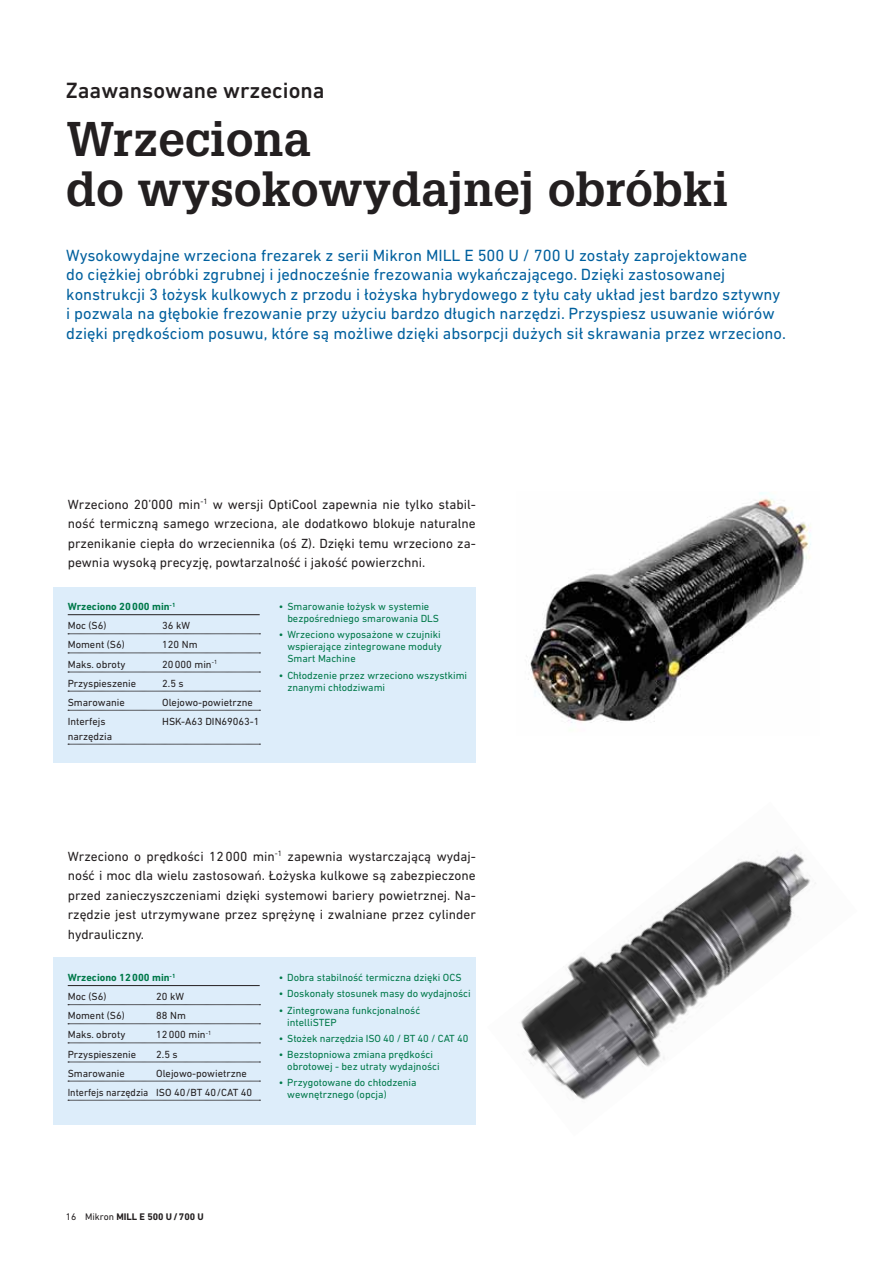
<style>
.page{position:relative;width:893px;height:1263px;background:#fff}
.page>*{position:absolute;margin:0;border:0;box-sizing:border-box;transform-origin:0 0}
.t1{font:700 47.55px/49.7px "Glypha LT Pro";letter-spacing:.005em;color:#231f20}
.t2{font:500 22.5px "DIN Next W1 G";color:#231f20}
.t3{font:16.5px/19.5px "DIN Next W1 G";color:#00609e}
.t4{font:13.5px/19.5px "DIN Next W1 G";color:#231f20;text-align:justify}
.t5{font:10.5px/12px "DIN Next W1 G";color:#00794a}
.t6{font:10.5px/19px "DIN Next W1 G";color:#231f20}
.t7{font:700 10.5px/19px "DIN Next W1 G";color:#00794a}
.t8{font:700 9.75px "DIN Next W1 G";color:#231f20}
.s1{font-weight:400;color:#231f20}
.s2{font-weight:400}
</style>
<div class="page">
<div style="left:53px;top:587px;width:423px;height:176px;background:#ddedfa"></div>
<div style="left:53px;top:957px;width:423px;height:168px;background:#ddedfa"></div>
<img style="left:528px;top:492px;width:283px;height:231px">
<img style="left:521px;top:850px;width:295px;height:250px">
<hr style="left:68px;top:614px;width:192px;height:1px;background:#231f20">
<svg style="left:68px;top:634px;width:192px;height:1px"></svg>
<svg style="left:68px;top:653px;width:192px;height:1px"></svg>
<svg style="left:68px;top:672px;width:192px;height:1px"></svg>
<svg style="left:68px;top:691px;width:192px;height:1px"></svg>
<svg style="left:68px;top:710px;width:192px;height:1px"></svg>
<svg style="left:68px;top:744px;width:192px;height:1px"></svg>
<hr style="left:68px;top:985px;width:192px;height:1px;background:#231f20">
<svg style="left:68px;top:1004px;width:192px;height:1px"></svg>
<svg style="left:68px;top:1024px;width:192px;height:1px"></svg>
<svg style="left:68px;top:1043px;width:192px;height:1px"></svg>
<svg style="left:68px;top:1062px;width:192px;height:1px"></svg>
<svg style="left:68px;top:1081px;width:192px;height:1px"></svg>
<svg style="left:68px;top:1100px;width:192px;height:1px"></svg>
<h2 class="t2" style="left:66px;top:83px;width:260px">Zaawansowane wrzeciona</h2>
<h1 class="t1" style="left:66px;top:118px;width:663px">Wrzeciona<br>do wysokowydajnej obróbki</h1>
<p class="t3" style="left:66px;top:247px;width:721px">Wysokowydajne wrzeciona frezarek z serii Mikron MILL E 500 U / 700 U zostały zaprojektowane<br>do ciężkiej obróbki zgrubnej i jednocześnie frezowania wykańczającego. Dzięki zastosowanej konstrukcji 3 łożysk kulkowych z przodu i łożyska hybrydowego z tyłu cały układ jest bardzo sztywny i pozwala na głębokie frezowanie przy użyciu bardzo długich narzędzi. Przyspiesz usuwanie wiórów dzięki prędkościom posuwu, które są możliwe dzięki absorpcji dużych sił skrawania przez wrzeciono.</p>
<p class="t4" style="left:68px;top:496px;width:410px">Wrzeciono 20’000 min<sup>-1</sup> w wersji OptiCool zapewnia nie tylko stabil&shy;ność termiczną samego wrzeciona, ale dodatkowo blokuje naturalne przenikanie ciepła do wrzeciennika (oś Z). Dzięki temu wrzeciono za&shy;pewnia wysoką precyzję, powtarzalność i jakość powierzchni.</p>
<p class="t7" style="left:68px;top:598px;width:109px">Wrzeciono 20 000 min<sup>-1<br></sup><span class="s1">Moc (S6)</span></p>
<p class="t6" style="left:162px;top:617px;width:29px">36 kW</p>
<p class="t6" style="left:68px;top:636px;width:58px">Moment (S6)</p>
<p class="t6" style="left:162px;top:636px;width:37px">120 Nm</p>
<p class="t6" style="left:68px;top:655px;width:59px">Maks. obroty</p>
<p class="t6" style="left:162px;top:655px;width:57px">20 000 min<sup>-1</sup></p>
<p class="t6" style="left:68px;top:675px;width:70px">Przyspieszenie</p>
<p class="t6" style="left:162px;top:675px;width:23px">2.5 s</p>
<p class="t6" style="left:68px;top:694px;width:59px">Smarowanie</p>
<p class="t6" style="left:162px;top:694px;width:92px">Olejowo-powietrzne</p>
<p class="t6" style="left:68px;top:713px;width:39px">Interfejs</p>
<p class="t6" style="left:162px;top:713px;width:99px">HSK-A63 DIN69063-1</p>
<p class="t6" style="left:68px;top:728px;width:46px">narzędzia</p>
<p class="t5" style="left:287px;top:602px;width:153px;text-indent:-8px">• Smarowanie łożysk w systemie bezpośredniego smarowania DLS</p>
<p class="t5" style="left:287px;top:630px;width:156px;text-align:justify;text-indent:-8px">• Wrzeciono wyposażone w czujniki wspierające zintegrowane moduły Smart Machine</p>
<p class="t5" style="left:287px;top:670px;width:181px;text-indent:-8px">• Chłodzenie przez wrzeciono wszystkimi znanymi chłodziwami</p>
<p class="t4" style="left:68px;top:848px;width:410px">Wrzeciono o prędkości 12 000 min<sup>-1</sup> zapewnia wystarczającą wydaj&shy;ność i moc dla wielu zastosowań. Łożyska kulkowe są zabezpieczone przed zanieczyszczeniami dzięki systemowi bariery powietrznej. Na&shy;rzędzie jest utrzymywane przez sprężynę i zwalniane przez cylinder hydrauliczny.</p>
<p class="t7" style="left:68px;top:969px;width:109px">Wrzeciono 12 000 min<sup>-1<br></sup><span class="s1">Moc (S6)</span></p>
<p class="t6" style="left:156px;top:988px;width:29px">20 kW</p>
<p class="t6" style="left:68px;top:1007px;width:58px">Moment (S6)</p>
<p class="t6" style="left:156px;top:1007px;width:31px">88 Nm</p>
<p class="t6" style="left:68px;top:1026px;width:59px">Maks. obroty</p>
<p class="t6" style="left:156px;top:1026px;width:57px">12 000 min<sup>-1</sup></p>
<p class="t6" style="left:68px;top:1045px;width:70px">Przyspieszenie</p>
<p class="t6" style="left:156px;top:1045px;width:23px">2.5 s</p>
<p class="t6" style="left:68px;top:1065px;width:59px">Smarowanie</p>
<p class="t6" style="left:68px;top:1065px;width:186px;text-indent:88px">Olejowo-powietrzne<br>Interfejs narzędzia ISO 40 /BT 40 /CAT 40</p>
<p class="t5" style="left:279px;top:973px;width:184px">• Dobra stabilność termiczna dzięki OCS</p>
<p class="t5" style="left:279px;top:989px;width:193px">• Doskonały stosunek masy do wydajności</p>
<p class="t5" style="left:287px;top:1005px;width:134px;text-indent:-9px">• Zintegrowana funkcjonalność intelliSTEP</p>
<p class="t5" style="left:279px;top:1033px;width:191px">• Stożek narzędzia ISO 40 / BT 40 / CAT 40</p>
<p class="t5" style="left:287px;top:1050px;width:154px;text-indent:-9px">• Bezstopniowa zmiana prędkości obrotowej - bez utraty wydajności</p>
<p class="t5" style="left:287px;top:1078px;width:131px;text-indent:-9px">• Przygotowane do chłodzenia wewnętrznego (opcja)</p>
<p class="t8" style="left:66px;top:1213px;width:139px"><span class="s2">16 Mikron</span> MILL E 500 U / 700 U</p>
</div>
